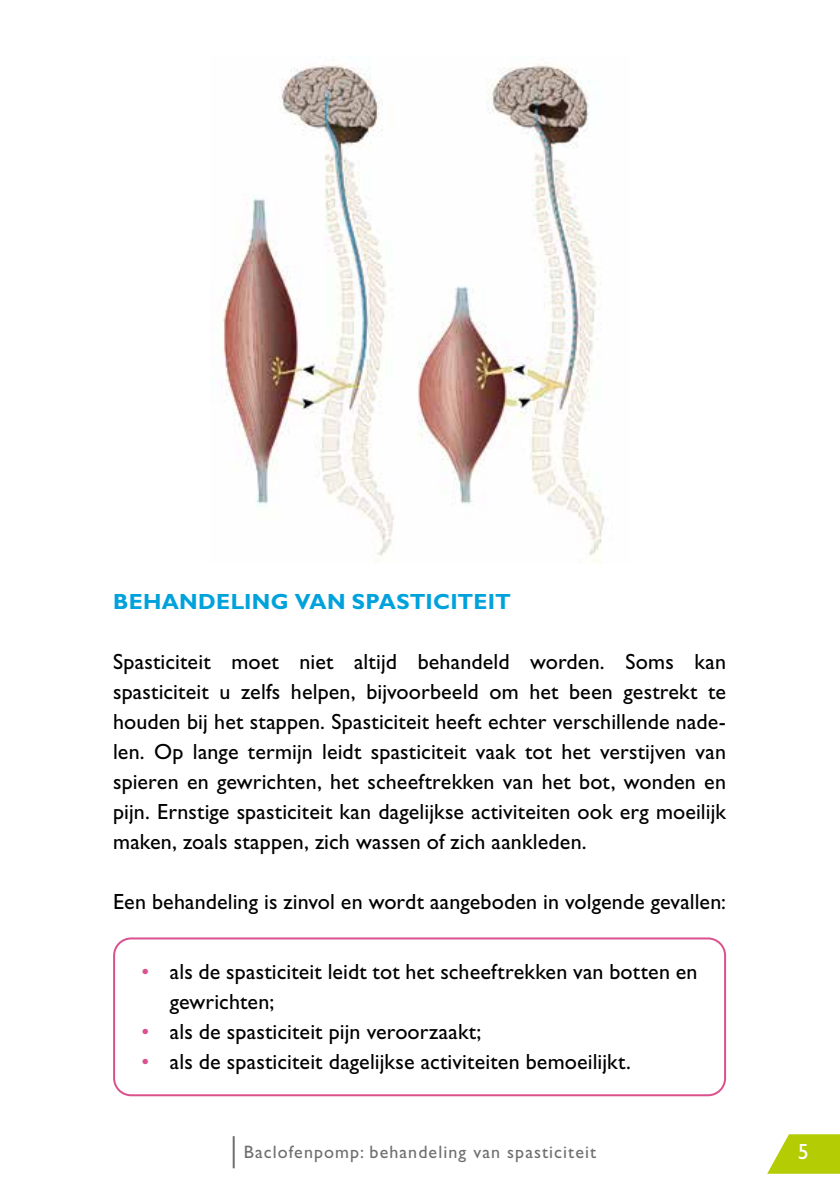
<style>
.page{position:relative;width:840px;height:1191px;background:#fff}
.page>*{position:absolute;margin:0;border:0;box-sizing:border-box;transform-origin:0 0}
.t1{font:22px/30px "Gill Sans Std";letter-spacing:.005em;color:#000;text-align:justify}
.t2{font:700 22px "Gill Sans Std";letter-spacing:.01em;color:#00a2dc}
.t3{font:22px "Gill Sans Std";color:#fff}
.t4{font:18px "Gill Sans Std";letter-spacing:.06em;color:#706f6f}
.s1{color:#db518e}
</style>
<div class="page">
<hr style="left:232px;top:1136px;width:2px;height:32px;background:#706f6f">
<svg style="left:767px;top:1134px;width:72px;height:39px"></svg>
<div style="left:113px;top:937px;width:612px;height:159px;border:2px solid #db518e;border-radius:17px"></div>
<img style="left:222px;top:62px;width:383px;height:502px">
<p class="t2" style="left:113px;top:588px;width:399px">BEHANDELING VAN SPASTICITEIT</p>
<p class="t1" style="left:113px;top:646px;width:614px">Spasticiteit moet niet altijd behandeld worden. Soms kan spasticiteit u zelfs helpen, bijvoorbeeld om het been gestrekt te houden bij het stappen. Spasticiteit heeft echter verschillende nade&shy;len. Op lange termijn leidt spasticiteit vaak tot het verstijven van spieren en gewrichten, het scheeftrekken van het bot, wonden en pijn. Ernstige spasticiteit kan dagelijkse activiteiten ook erg moeilijk maken, zoals stappen, zich wassen of zich aankleden.</p>
<p class="t1" style="left:113px;top:886px;width:614px">Een behandeling is zinvol en wordt aangeboden in volgende gevallen:</p>
<p class="t1" style="left:170px;top:956px;width:529px;text-indent:-28px"><span class="s1">•</span> als de spasticiteit leidt tot het scheeftrekken van botten en gewrichten;</p>
<p class="t1" style="left:141px;top:1016px;width:341px"><span class="s1">•</span> als de spasticiteit pijn veroorzaakt;</p>
<p class="t1" style="left:141px;top:1046px;width:490px"><span class="s1">•</span> als de spasticiteit dagelijkse activiteiten bemoeilijkt.</p>
<p class="t4" style="left:244px;top:1141px;width:353px">Baclofenpomp: behandeling van spasticiteit</p>
<p class="t3" style="left:797px;top:1138px;width:12px">5</p>
</div>
